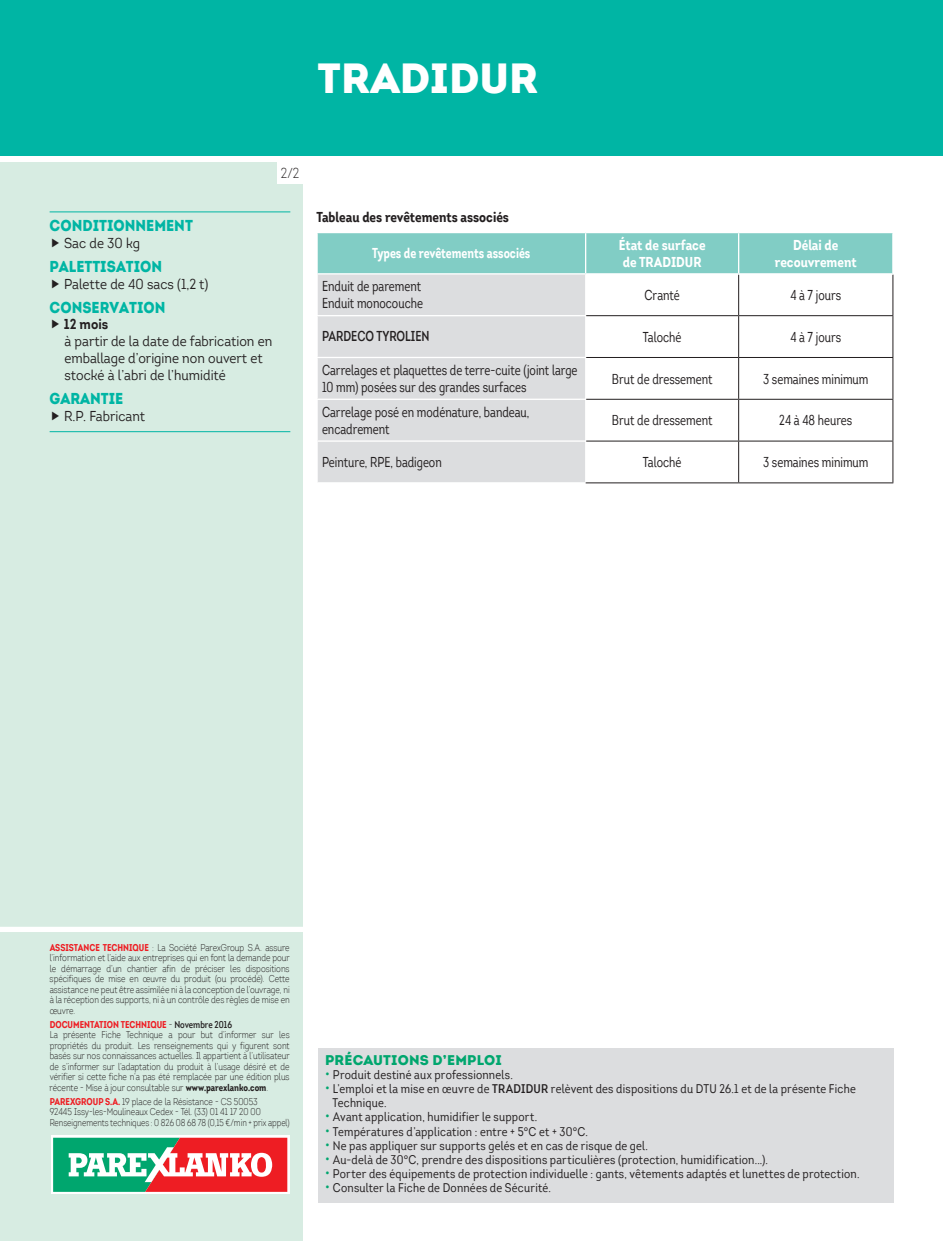
<style>
.page{position:relative;width:943px;height:1241px;background:#fff}
.page>*{position:absolute;margin:0;border:0;box-sizing:border-box;transform-origin:0 0}
.t1{font:900 42px "Intro";color:#fff}
.t2{font:900 15.75px "Intro";color:#00b5a4;scale:.9 1}
.t3{font:14px/16.8px "Intro Cond";color:#231f20;scale:.9 1}
.t4{font:14px/16.8px "Intro";color:#231f20;scale:.9 1}
.t5{font:700 14px/16.8px "Intro Cond";color:#fff}
.t6{font:700 14px "Intro Cond";color:#231f20}
.t7{font:700 14px "Intro Cond";color:#fff;scale:.9 1}
.t8{font:900 14px "Intro";color:#00a66e}
.t9{font:600 14px "Intro Cond";color:#231f20;scale:.9 1}
.t10{font:700 14px "Intro";color:#231f20;scale:.9 1}
.t11{font:300 14px "Intro Cond";color:#231f20}
.t12{font:12.25px "Intro Cond";letter-spacing:.02em;color:#231f20}
.t13{font:300 9.62px/10.5px "Intro Cond";color:#231f20;scale:.96 1}
.t14{font:700 9.62px "Intro Cond";color:#ee1d23;scale:.96 1}
.s1{font-weight:600}
.s2{font-weight:700}
.s3{font-weight:700;color:#ee1d23}
.s4{font-size:14px;color:#00a66e}
</style>
<div class="page">
<div style="left:0;top:163px;width:303px;height:1077px;background:#d7ece2"></div>
<svg style="left:51px;top:1135px;width:238px;height:58px"></svg>
<svg style="left:53px;top:1137px;width:234px;height:54px;background:#a18877"></svg>
<div style="left:0;top:926px;width:305px;height:5px;background:#fff"></div>
<div style="left:0;top:0;width:943px;height:156px;background:#00b5a4"></div>
<div style="left:277px;top:162px;width:26px;height:22px;background:#fff"></div>
<div style="left:317px;top:1048px;width:576px;height:154px;background:#dcdddf"></div>
<div style="left:318px;top:233px;width:574px;height:40px;background:#81cdc5"></div>
<div style="left:318px;top:274px;width:267px;height:208px;background:#dcdddf"></div>
<hr style="left:316px;top:315px;width:269px;height:1px;background:#fff">
<hr style="left:316px;top:357px;width:269px;height:1px;background:#fff">
<hr style="left:316px;top:398px;width:269px;height:2px;background:#fff">
<hr style="left:316px;top:440px;width:269px;height:1px;background:#fff">
<hr style="left:738px;top:274px;width:1px;height:41px;background:#231f20">
<hr style="left:892px;top:274px;width:1px;height:41px;background:#231f20">
<hr style="left:586px;top:315px;width:152px;height:1px;background:#231f20">
<hr style="left:738px;top:315px;width:155px;height:1px;background:#231f20">
<hr style="left:738px;top:316px;width:1px;height:41px;background:#231f20">
<hr style="left:892px;top:316px;width:1px;height:41px;background:#231f20">
<hr style="left:586px;top:357px;width:152px;height:1px;background:#231f20">
<hr style="left:738px;top:357px;width:155px;height:1px;background:#231f20">
<hr style="left:738px;top:358px;width:1px;height:41px;background:#231f20">
<hr style="left:892px;top:358px;width:1px;height:41px;background:#231f20">
<hr style="left:586px;top:399px;width:152px;height:1px;background:#231f20">
<hr style="left:738px;top:399px;width:155px;height:1px;background:#231f20">
<hr style="left:738px;top:399px;width:1px;height:41px;background:#231f20">
<hr style="left:892px;top:399px;width:1px;height:41px;background:#231f20">
<hr style="left:586px;top:440px;width:152px;height:1px;background:#231f20">
<hr style="left:738px;top:440px;width:155px;height:1px;background:#231f20">
<hr style="left:738px;top:441px;width:1px;height:41px;background:#231f20">
<hr style="left:892px;top:441px;width:1px;height:41px;background:#231f20">
<hr style="left:585px;top:482px;width:153px;height:1px;background:#231f20">
<hr style="left:738px;top:482px;width:155px;height:1px;background:#231f20">
<hr style="left:585px;top:233px;width:1px;height:40px;background:#fff">
<hr style="left:738px;top:233px;width:1px;height:40px;background:#fff">
<hr style="left:50px;top:211px;width:240px;height:1px;background:#00b5a4">
<hr style="left:50px;top:431px;width:240px;height:1px;background:#00b5a4">
<h1 class="t1" style="left:317px;top:51px;width:222px">TRADIDUR</h1>
<h3 class="t11" style="left:281px;top:165px;width:20px">2/2</h3>
<h2 class="t2" style="left:50px;top:215px;width:161px">CONDITIONNEMENT</h2>
<h3 class="t4" style="left:64px;top:235px;width:86px">Sac de 30 kg</h3>
<h2 class="t2" style="left:50px;top:256px;width:127px">PALETTISATION</h2>
<h3 class="t4" style="left:64px;top:275px;width:162px">Palette de 40 sacs (1,2 t)</h3>
<h2 class="t2" style="left:50px;top:297px;width:13px">CONS</h2>
<h2 class="t2" style="left:92px;top:297px;width:84px">ERVATION</h2>
<h3 class="t10" style="left:64px;top:315px;width:51px">12 mois</h3>
<h3 class="t4" style="left:64px;top:333px;width:232px">à partir de la date de fabrication en emballage d’origine non ouvert et stocké à l’abri de l’humidité</h3>
<h2 class="t2" style="left:50px;top:388px;width:12px">GARANTIE</h2>
<h3 class="t4" style="left:64px;top:407px;width:92px">R.P. Fabricant</h3>
<h3 class="t6" style="left:316px;top:208px;width:194px">Tableau des revêtements associés</h3>
<h3 class="t7" style="left:372px;top:244px;width:177px">Types de revêtements associés</h3>
<h3 class="t5" style="left:618px;top:237px;width:88px">État de surface de TRADIDUR</h3>
<h3 class="t5" style="left:775px;top:237px;width:83px;text-align:center">Délai de recouvrement</h3>
<h3 class="t3" style="left:322px;top:278px;width:114px">Enduit de parement<br>Enduit monocouche</h3>
<h3 class="t3" style="left:644px;top:287px;width:41px">Cranté</h3>
<h3 class="t3" style="left:790px;top:287px;width:58px">4 à 7 jours</h3>
<h3 class="t9" style="left:322px;top:328px;width:121px">PARDECO TYROLIEN</h3>
<h3 class="t3" style="left:643px;top:328px;width:44px">Taloché</h3>
<h3 class="t3" style="left:790px;top:328px;width:58px">4 à 7 jours</h3>
<h3 class="t3" style="left:322px;top:361px;width:285px">Carrelages et plaquettes de terre-cuite (joint large<br>10 mm) posées sur des grandes surfaces</h3>
<h3 class="t3" style="left:612px;top:370px;width:113px">Brut de dressement</h3>
<h3 class="t3" style="left:763px;top:370px;width:119px">3 semaines minimum</h3>
<h3 class="t3" style="left:322px;top:403px;width:232px">Carrelage posé en modénature, bandeau, encadrement</h3>
<h3 class="t3" style="left:612px;top:412px;width:113px">Brut de dressement</h3>
<h3 class="t3" style="left:779px;top:412px;width:83px">24 à 48 heures</h3>
<h3 class="t3" style="left:322px;top:453px;width:135px">Peinture, RPE , badigeon</h3>
<h3 class="t3" style="left:643px;top:454px;width:44px">Taloché</h3>
<h3 class="t3" style="left:763px;top:454px;width:119px">3 semaines minimum</h3>
<p class="t13" style="left:50px;top:941px;width:252px;text-align:justify;text-indent:103px">: La Société ParexGroup S.A. assure l’information et l’aide aux entreprises qui en font la demande pour le démarrage d’un chantier afin de préciser les dispositions spécifiques de mise en œuvre du produit (ou procédé). Cette assistance ne peut être assimilée ni à la conception de l’ouvrage, ni à la réception des supports, ni à un contrôle des règles de mise en œuvre.</p>
<p class="t14" style="left:50px;top:1017px;width:26px">DOCUMENT</p>
<p class="t14" style="left:94px;top:1017px;width:66px">ATION TECHN IQUE</p>
<p class="t14" style="left:50px;top:940px;width:93px">ASSISTANCE TECHN IQUE</p>
<p class="t13" style="left:50px;top:1018px;width:252px;text-indent:119px">- <span class="s1">Novembre 2016<br></span>La présente Fiche Technique a pour but d’informer sur les propriétés du produit. Les renseignements qui y figurent sont basés sur nos connaissances actuelles. Il appartient à l’utilisateur de s’informer sur l’adaptation du produit à l’usage désiré et de vérifier si cette fiche n’a pas été remplacée par une édition plus récente - Mise à jour consultable sur <span class="s2">www.parexlanko.com</span>.</p>
<p class="t14" style="left:50px;top:1094px;width:46px">PAREXGROUP</p>
<p class="t13" style="left:50px;top:1095px;width:251px;text-indent:55px"><span class="s3">S.A.</span> 19 place de la Résistance - CS 50053<br>92445 Issy-les-Moulineaux Cedex - Tél. (33) 01 41 17 20 00<br>Renseignements techniques : 0 826 08 68 78 (0,15 €/min + prix appel)</p>
<h3 class="t8" style="left:325px;top:1051px;width:39px">PRÉCAUTIONS</h3>
<h3 class="t8" style="left:432px;top:1051px;width:19px">D’EMPLOI</h3>
<p class="t12" style="left:325px;top:1067px;width:189px"><span class="s4">•</span> Produit destiné aux professionnels.</p>
<p class="t12" style="left:325px;top:1081px;width:374px"><span class="s4">•</span> L’emploi et la mise en œuvre de <span class="s1">TRADIDUR</span> relèvent des dispositions du DTU</p>
<p class="t12" style="left:719px;top:1081px;width:138px">26.1 et de la présente Fiche</p>
<p class="t12" style="left:332px;top:1095px;width:56px">Technique.</p>
<p class="t12" style="left:325px;top:1109px;width:214px"><span class="s4">•</span> Avant application, humidifier le support.</p>
<p class="t12" style="left:325px;top:1123px;width:264px"><span class="s4">•</span> Températures d’application : entre + 5°C et + 30°C.</p>
<p class="t12" style="left:325px;top:1137px;width:324px"><span class="s4">•</span> Ne pas appliquer sur supports gelés et en cas de risque de gel.</p>
<p class="t12" style="left:325px;top:1151px;width:444px"><span class="s4">•</span> Au-delà de 30°C, prendre des dispositions particulières (protection, humidification...).</p>
<p class="t12" style="left:325px;top:1165px;width:536px"><span class="s4">•</span> Porter des équipements de protection individuelle : gants, vêtements adaptés et lunettes de protection.</p>
<p class="t12" style="left:325px;top:1179px;width:227px"><span class="s4">•</span> Consulter la Fiche de Données de Sécurité.</p>
</div>
